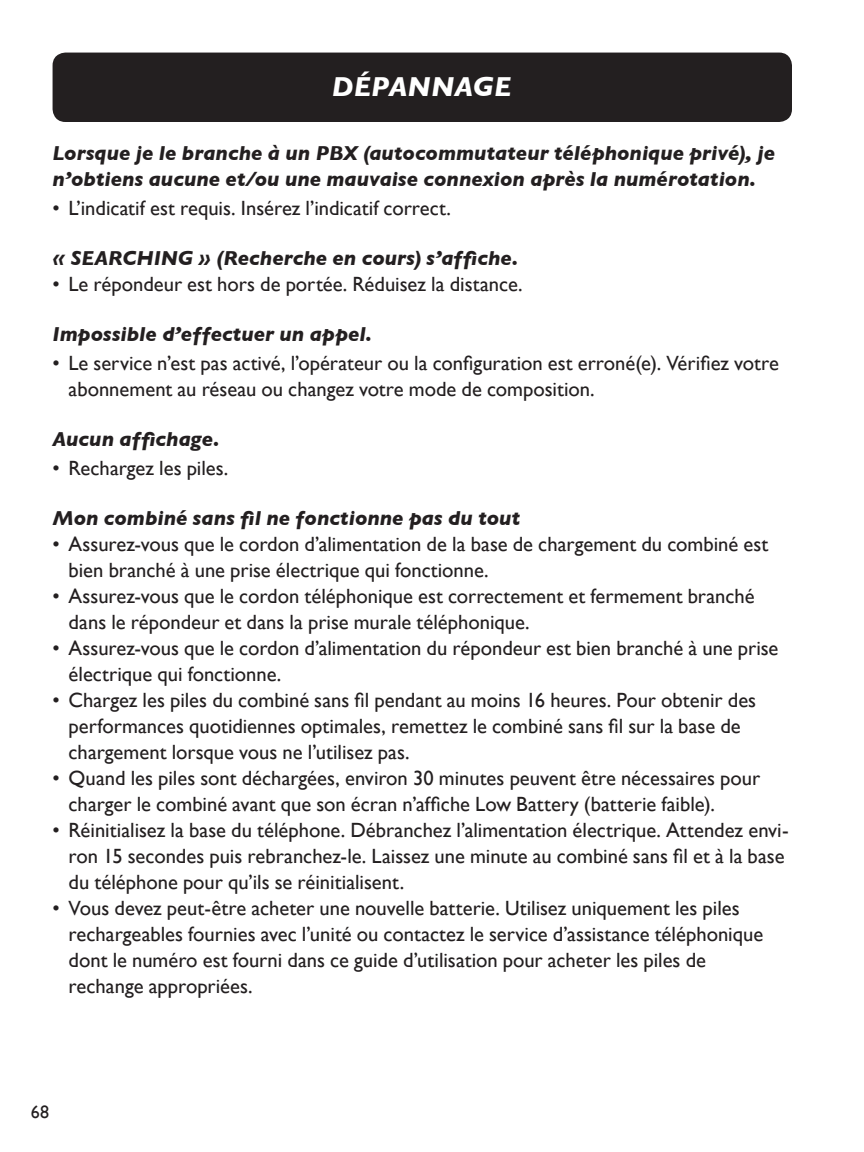
<style>
.page{position:relative;width:864px;height:1152px;background:#fff}
.page>*{position:absolute;margin:0;border:0;box-sizing:border-box;transform-origin:0 0}
.t1{font:italic 700 28px "Gill Sans";letter-spacing:.005em;color:#fff}
.t2{font:20.6px/26px "Gill Sans";color:#231f20}
.t3{font:italic 700 20.6px/26px "Gill Sans";color:#231f20}
.t4{font:18px "Gill Sans";color:#231f20}
</style>
<div class="page">
<div style="left:53px;top:53px;width:739px;height:69px;background:#231f20;border-radius:13px"></div>
<h1 class="t1" style="left:332px;top:70px;width:181px">DÉPANNAGE</h1>
<p class="t3" style="left:53px;top:140px;width:724px">Lorsque je le branche à un PBX (autocommutateur téléphonique privé), je n’obtiens aucune et/ou une mauvaise connexion après la numérotation.</p>
<p class="t2" style="left:53px;top:195px;width:400px">• L’indicatif est requis. Insérez l’indicatif correct.</p>
<p class="t3" style="left:53px;top:245px;width:467px">« SEARCHING » (Recherche en cours) s’affiche.</p>
<p class="t2" style="left:53px;top:271px;width:472px">• Le répondeur est hors de portée. Réduisez la distance.</p>
<p class="t3" style="left:53px;top:321px;width:321px">Impossible d’effectuer un appel.</p>
<p class="t2" style="left:69px;top:350px;width:712px;text-indent:-16px">• Le service n’est pas activé, l’opérateur ou la configuration est erroné(e). Vérifiez votre abonnement au réseau ou changez votre mode de composition.</p>
<p class="t3" style="left:53px;top:426px;width:169px">Aucun affichage.</p>
<p class="t2" style="left:53px;top:455px;width:177px">• Rechargez les piles.</p>
<p class="t3" style="left:53px;top:505px;width:469px">Mon combiné sans fil ne fonctionne pas du tout</p>
<p class="t2" style="left:69px;top:531px;width:701px;text-indent:-16px">• Assurez-vous que le cordon d’alimentation de la base de chargement du combiné est bien branché à une prise électrique qui fonctionne.</p>
<p class="t2" style="left:69px;top:583px;width:688px;text-indent:-16px">• Assurez-vous que le cordon téléphonique est correctement et fermement branché dans le répondeur et dans la prise murale téléphonique.</p>
<p class="t2" style="left:69px;top:635px;width:711px;text-indent:-16px">• Assurez-vous que le cordon d’alimentation du répondeur est bien branché à une prise électrique qui fonctionne.</p>
<p class="t2" style="left:69px;top:687px;width:689px;text-indent:-16px">• Chargez les piles du combiné sans fil pendant au moins 16 heures. Pour obtenir des performances quotidiennes optimales, remettez le combiné sans fil sur la base de chargement lorsque vous ne l’utilisez pas.</p>
<p class="t2" style="left:69px;top:765px;width:693px;text-indent:-16px">• Quand les piles sont déchargées, environ 30 minutes peuvent être nécessaires pour charger le combiné avant que son écran n’affiche Low Battery (batterie faible).</p>
<p class="t2" style="left:69px;top:817px;width:722px;text-indent:-16px">• Réinitialisez la base du téléphone. Débranchez l’alimentation électrique. Attendez envi&shy;ron 15 secondes puis rebranchez-le. Laissez une minute au combiné sans fil et à la base du téléphone pour qu’ils se réinitialisent.</p>
<p class="t2" style="left:69px;top:895px;width:696px;text-indent:-16px">• Vous devez peut-être acheter une nouvelle batterie. Utilisez uniquement les piles rechargeables fournies avec l’unité ou contactez le service d’assistance téléphonique dont le numéro est fourni dans ce guide d’utilisation pour acheter les piles de rechange appropriées.</p>
<p class="t4" style="left:31px;top:1101px;width:20px">68</p>
</div>
